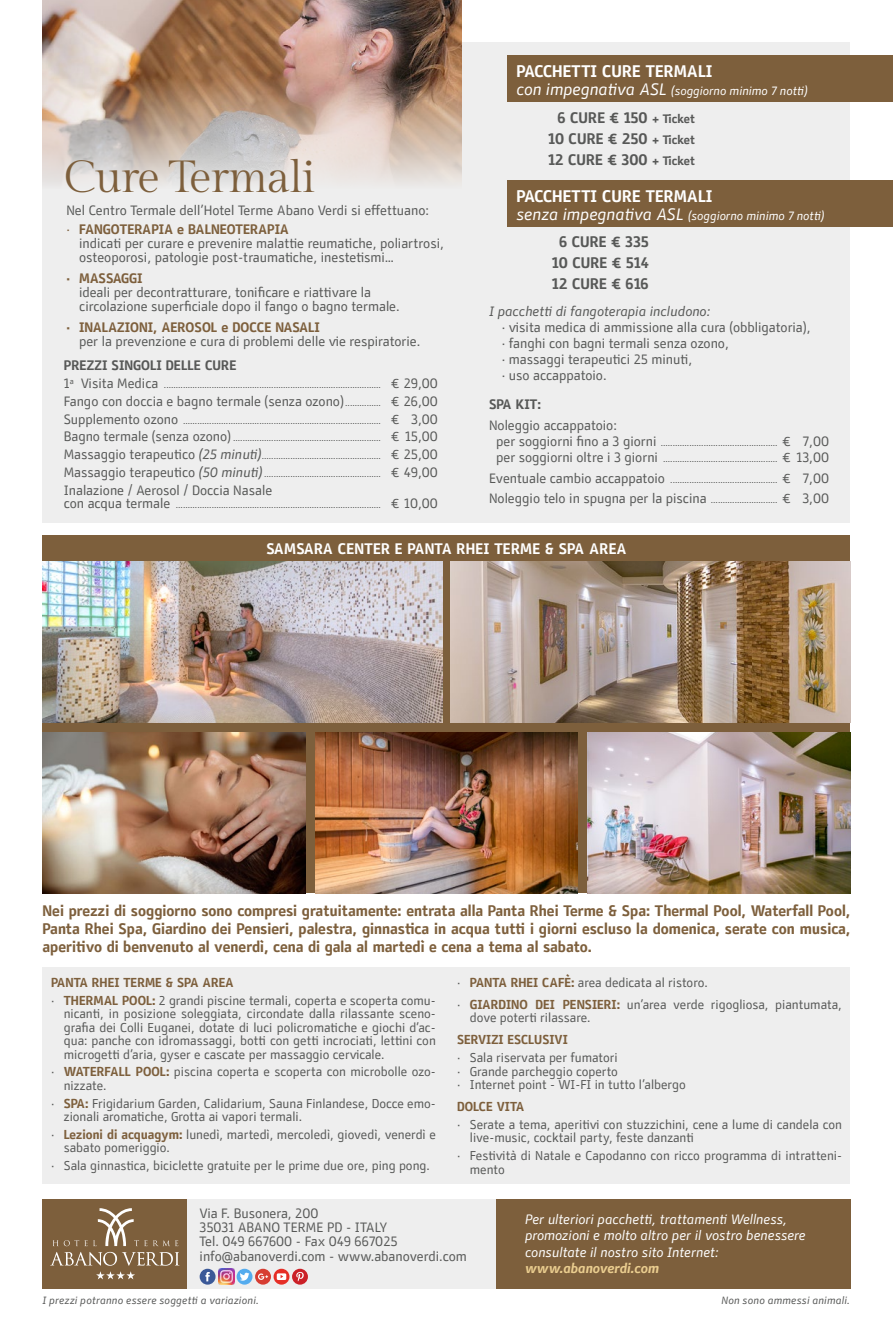
<style>
.page{position:relative;width:893px;height:1331px;background:#fff}
.page>*{position:absolute;margin:0;border:0;box-sizing:border-box;transform-origin:0 0}
.t1{font:45px "Gilda Display";letter-spacing:-.03em;color:#7d5f3c}
.t2{font:700 16.5px "Stat Text Pro";color:#fff}
.t3{font:700 15px/18px "Stat Text Pro";color:#7d5f3c;text-align:justify}
.t4{font:700 15px/21px "Stat Text Pro";color:#575857;text-align:justify}
.t5{font:700 15px "Stat Text Pro";letter-spacing:.01em;color:#fff}
.t6{font:13.5px/14.2px "Stat Text Pro";color:#575857}
.t7{font:italic 13.5px/16.2px "Stat Text Pro";color:#fff}
.t8{font:700 13.5px "Stat Text Pro";color:#7d5f3c}
.t9{font:italic 13.5px "Stat Text Pro";color:#575857}
.t10{font:700 13.5px "Stat Text Pro";color:#575857}
.t11{font:italic 700 13.5px "Stat Text Pro";color:#eacd8f}
.t12{font:12.75px/13.5px "Stat Text Pro";color:#575857}
.t13{font:700 12.75px "Stat Text Pro";color:#7d5f3c}
.t14{font:italic 12px "Stat Text Pro";color:#fff}
.t15{font:italic 10.5px "Stat Text Pro";letter-spacing:.02em;color:#575857}
.t16{font:9px/17.7px "Stat Text Pro";color:#575857;text-align:justify}
.s1{color:#7d5f3c}
.s2{font-weight:700;color:#7d5f3c}
.s3{font-size:13.5px}
.s4{font-size:9px}
.s5{font-style:italic;font-size:13.5px}
.s6{font-size:16.5px}
.s7{font-size:12px}
</style>
<div class="page">
<div style="left:132px;top:1199px;width:378px;height:89px;background:#eee"></div>
<div style="left:43px;top:42px;width:807px;height:481px;background:#eee"></div>
<img style="left:43px;top:0;width:418px;height:184px">
<div style="left:43px;top:535px;width:807px;height:358px;background:#7d5f3c"></div>
<img style="left:43px;top:562px;width:399px;height:161px">
<img style="left:451px;top:562px;width:399px;height:161px">
<img style="left:43px;top:732px;width:262px;height:161px">
<img style="left:315px;top:732px;width:263px;height:161px">
<img style="left:588px;top:732px;width:262px;height:161px">
<div style="left:43px;top:967px;width:807px;height:217px;background:#eee"></div>
<div style="left:496px;top:1199px;width:354px;height:89px;background:#7d5f3c"></div>
<div style="left:508px;top:55px;width:385px;height:47px;background:#7d5f3c"></div>
<div style="left:508px;top:180px;width:385px;height:47px;background:#7d5f3c"></div>
<div style="left:43px;top:1199px;width:144px;height:89px;background:#7d5f3c"></div>
<div style="left:200px;top:1269px;width:16px;height:16px;background:#3b5998;border-radius:50%"></div>
<svg style="left:205px;top:1272px;width:5px;height:9px"></svg>
<div style="left:237px;top:1269px;width:15px;height:16px;background:#55acee;border-radius:50%"></div>
<svg style="left:240px;top:1273px;width:9px;height:8px"></svg>
<div style="left:255px;top:1269px;width:16px;height:16px;background:#d73d32;border-radius:50%"></div>
<svg style="left:258px;top:1273px;width:10px;height:7px"></svg>
<svg style="left:274px;top:1269px;width:15px;height:16px"></svg>
<svg style="left:277px;top:1273px;width:9px;height:7px"></svg>
<img style="left:218px;top:1269px;width:16px;height:16px">
<svg style="left:292px;top:1269px;width:16px;height:16px"></svg>
<svg style="left:296px;top:1272px;width:8px;height:9px"></svg>
<svg style="left:50px;top:1208px;width:129px;height:71px"></svg>
<h1 class="t1" style="left:64px;top:152px;width:253px">Cure Termali</h1>
<p class="t6" style="left:66px;top:203px;width:364px">Nel Centro Termale dell’Hotel Terme Abano Verdi si effettuano:</p>
<p class="t6" style="left:79px;top:222px;width:366px;text-indent:-13px"><span class="s1">•</span> <span class="s2">FANGOTERAPIA e BALNEOTERAPIA<br></span>indicati per curare e prevenire malattie reumatiche, poliartrosi, osteoporosi, patologie post-traumatiche, inestetismi…</p>
<p class="t8" style="left:66px;top:270px;width:78px">• MASSAGGI</p>
<p class="t6" style="left:79px;top:285px;width:322px">ideali per decontratturare, tonificare e riattivare la circolazione superficiale dopo il fango o bagno termale.</p>
<p class="t8" style="left:66px;top:319px;width:255px">• INALAZIONI, AEROSOL e DOCCE NASALI</p>
<p class="t6" style="left:79px;top:334px;width:343px">per la prevenzione e cura di problemi delle vie respiratorie.</p>
<p class="t10" style="left:64px;top:358px;width:174px">PREZZI SINGOLI DELLE CURE</p>
<p class="t16" style="left:64px;top:376px;width:376px"><span class="s3">1</span><sup>a</sup> <span class="s3">Visita Medica</span> ........................................................................................... <span class="s3">€ 29,00</span></p>
<p class="t6" style="left:64px;top:394px;width:376px">Fango con doccia e bagno termale (senza ozono)<span class="s4">...............</span> € 26,00</p>
<p class="t16" style="left:64px;top:412px;width:376px"><span class="s3">Supplemento ozono</span> ................................................................................... <span class="s3">€ 3,00<br>Bagno termale (senza ozono)</span> .............................................................. <span class="s3">€ 15,00<br>Massaggio terapeutico</span> <span class="s5">(25 minuti)</span>.................................................. <span class="s3">€ 25,00<br>Massaggio terapeutico</span> <span class="s5">(50 minuti)</span> ................................................. <span class="s3">€ 49,00</span></p>
<p class="t6" style="left:64px;top:483px;width:210px">Inalazione / Aerosol / Doccia Nasale</p>
<p class="t16" style="left:64px;top:496px;width:376px"><span class="s3">con acqua termale</span> ...................................................................................... <span class="s3">€ 10,00</span></p>
<p class="t2" style="left:516px;top:62px;width:197px">PACCHETTI CURE TERMALI</p>
<p class="t14" style="left:516px;top:84px;width:293px"><span class="s6">con impegnativa ASL</span> (soggiorno minimo 7 notti)</p>
<p class="t4" style="left:548px;top:108px;width:149px;text-indent:9px">6 CURE € 150 <span class="s7">+ Ticket </span>10 CURE € 250 <span class="s7">+ Ticket </span>12 CURE € 300 <span class="s7">+ Ticket</span></p>
<p class="t2" style="left:516px;top:186px;width:197px">PACCHETTI CURE TERMALI</p>
<p class="t14" style="left:516px;top:209px;width:309px"><span class="s6">senza impegnativa ASL</span> (soggiorno minimo 7 notti)</p>
<p class="t4" style="left:552px;top:231px;width:98px;text-align:center">6 CURE € 335<br>10 CURE € 514<br>12 CURE € 616</p>
<p class="t9" style="left:489px;top:303px;width:223px">I pacchetti di fangoterapia includono:</p>
<p class="t6" style="left:502px;top:320px;width:310px">• visita medica di ammissione alla cura (obbligatoria),</p>
<p class="t6" style="left:502px;top:336px;width:229px">• fanghi con bagni termali senza ozono,</p>
<p class="t6" style="left:502px;top:352px;width:192px">• massaggi terapeutici 25 minuti,</p>
<p class="t6" style="left:502px;top:369px;width:106px">• uso accappatoio.</p>
<p class="t10" style="left:489px;top:397px;width:54px">SPA KIT:</p>
<p class="t6" style="left:489px;top:418px;width:129px">Noleggio accappatoio:</p>
<p class="t16" style="left:496px;top:435px;width:335px;line-height:16.2px"><span class="s3">per soggiorni fino a 3 giorni</span> ................................................. <span class="s3">€ 7,00 per soggiorni oltre i 3 giorni</span> ................................................ <span class="s3">€ 13,00</span></p>
<p class="t16" style="left:489px;top:471px;width:342px"><span class="s3">Eventuale cambio accappatoio</span> ............................................. <span class="s3">€ 7,00</span></p>
<p class="t6" style="left:489px;top:491px;width:342px">Noleggio telo in spugna per la piscina <span class="s4">............................</span> € 3,00</p>
<p class="t5" style="left:266px;top:540px;width:362px">SAMSARA CENTER E PANTA RHEI TERME &amp; SPA AREA</p>
<p class="t3" style="left:43px;top:902px;width:809px">Nei prezzi di soggiorno sono compresi gratuitamente: entrata alla Panta Rhei Terme &amp; Spa: Thermal Pool, Waterfall Pool, Panta Rhei Spa, Giardino dei Pensieri, palestra, ginnastica in acqua tutti i giorni escluso la domenica, serate con musica, aperitivo di benvenuto al venerdì, cena di gala al martedì e cena a tema al sabato.</p>
<p class="t13" style="left:51px;top:975px;width:184px">PANTA RHEI TERME &amp; SPA AREA</p>
<p class="t12" style="left:64px;top:993px;width:374px;text-align:justify;text-indent:-13px">• <span class="s2">THERMAL POOL:</span> 2 grandi piscine termali, coperta e scoperta comu&shy;nicanti, in posizione soleggiata, circondate dalla rilassante sceno&shy;grafia dei Colli Euganei, dotate di luci policromatiche e giochi d’ac&shy;qua: panche con idromassaggi, botti con getti incrociati, lettini con microgetti d’aria, gyser e cascate per massaggio cervicale.</p>
<p class="t12" style="left:64px;top:1065px;width:374px;text-indent:-13px">• <span class="s2">WATERFALL POOL:</span> piscina coperta e scoperta con microbolle ozo&shy;nizzate.</p>
<p class="t12" style="left:64px;top:1096px;width:374px;text-indent:-13px">• <span class="s2">SPA:</span> Frigidarium Garden, Calidarium, Sauna Finlandese, Docce emo&shy;zionali aromatiche, Grotta ai vapori termali.</p>
<p class="t12" style="left:64px;top:1128px;width:374px;text-indent:-13px">• <span class="s2">Lezioni di acquagym:</span> lunedì, martedì, mercoledì, giovedì, venerdì e sabato pomeriggio.</p>
<p class="t12" style="left:51px;top:1159px;width:380px">• Sala ginnastica, biciclette gratuite per le prime due ore, ping pong.</p>
<p class="t12" style="left:457px;top:976px;width:252px">• <span class="s2">PANTA RHEI CAFÈ:</span> area dedicata al ristoro.</p>
<p class="t12" style="left:470px;top:998px;width:374px;text-indent:-13px">• <span class="s2">GIARDINO DEI PENSIERI:</span> un’area verde rigogliosa, piantumata, dove poterti rilassare.</p>
<p class="t13" style="left:457px;top:1032px;width:112px">SERVIZI ESCLUSIVI</p>
<p class="t12" style="left:457px;top:1051px;width:162px">• Sala riservata per fumatori</p>
<p class="t12" style="left:457px;top:1064px;width:162px">• Grande parcheggio coperto</p>
<p class="t12" style="left:457px;top:1078px;width:230px">• Internet point - WI-FI in tutto l’albergo</p>
<p class="t13" style="left:457px;top:1099px;width:69px">DOLCE VITA</p>
<p class="t12" style="left:470px;top:1118px;width:374px;text-indent:-13px">• Serate a tema, aperitivi con stuzzichini, cene a lume di candela con live-music, cocktail party, feste danzanti</p>
<p class="t12" style="left:470px;top:1149px;width:374px;text-indent:-13px">• Festività di Natale e Capodanno con ricco programma di intratteni&shy;mento</p>
<p class="t6" style="left:200px;top:1206px;width:269px">Via F. Busonera, 200<br>35031 ABANO TERME PD - ITALY<br>Tel. 049 667600 - Fax 049 667025 info@abanoverdi.com - www.abanoverdi.com</p>
<p class="t15" style="left:43px;top:1294px;width:218px">I prezzi potranno essere soggetti a variazioni.</p>
<p class="t15" style="left:721px;top:1294px;width:130px">Non sono ammessi animali.</p>
<p class="t7" style="left:525px;top:1211px;width:282px">Per ulteriori pacchetti, trattamenti Wellness, promozioni e molto altro per il vostro benessere consultate il nostro sito Internet:</p>
<p class="t11" style="left:525px;top:1260px;width:135px">www.abanoverdi.com</p>
</div>
